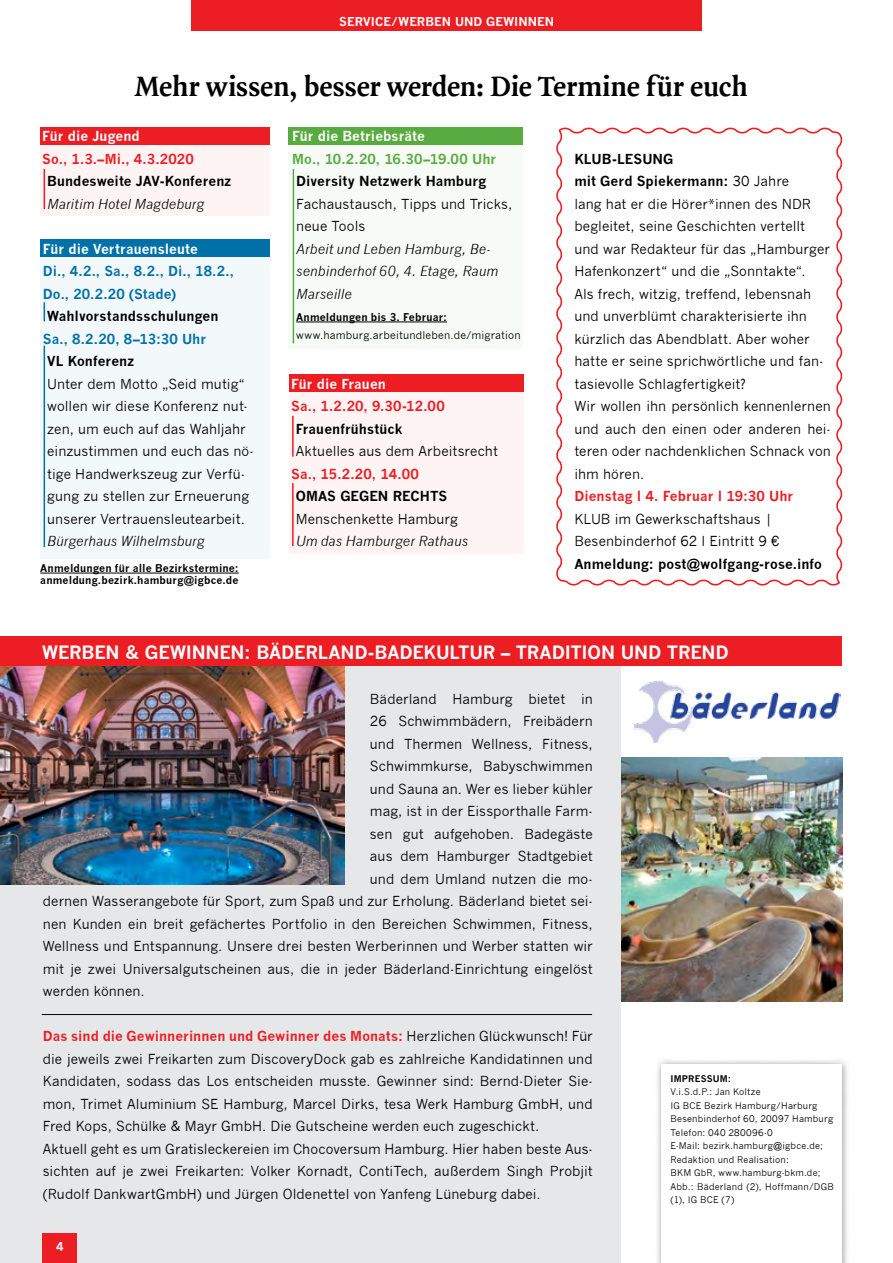
<style>
.page{position:relative;width:893px;height:1263px;background:#fff}
.page>*{position:absolute;margin:0;border:0;box-sizing:border-box;transform-origin:0 0}
.t1{font:700 30px "Quadraat";letter-spacing:-.01em;color:#000}
.t2{font:700 18px "News Gothic";letter-spacing:-.01em;color:#fff}
.t3{font:13.5px/22.5px "News Gothic";letter-spacing:.005em;color:#000}
.t4{font:700 13.5px "News Gothic";letter-spacing:.005em;color:#000}
.t5{font:italic 13.5px/22.5px "News Gothic";letter-spacing:.01em;color:#000}
.t6{font:700 13.5px "News Gothic";letter-spacing:.005em;color:#ed1d24}
.t7{font:700 13.5px/22.5px "News Gothic";letter-spacing:.005em;color:#0071a8}
.t8{font:700 13.5px "News Gothic";color:#fff}
.t9{font:700 13.5px "News Gothic";letter-spacing:.005em;color:#58ab40}
.t10{font:700 12px "News Gothic";letter-spacing:.005em;color:#fff}
.t11{font:700 10.5px/12px "News Gothic";letter-spacing:.015em;color:#000}
.t12{font:10.5px "News Gothic";letter-spacing:.015em;color:#000}
.t13{font:9px/13.5px "News Gothic";letter-spacing:.02em;color:#000}
.t14{font:700 9px "News Gothic";letter-spacing:.02em;color:#000}
.s1{font-weight:700}
.s2{font-weight:700;color:#ed1d24}
</style>
<div class="page">
<img style="left:620px;top:758px;width:222px;height:243px">
<img style="left:634px;top:681px;width:207px;height:62px">
<div style="left:0;top:662px;width:620px;height:601px;background:#e6e7e8"></div>
<img style="left:0;top:665px;width:344px;height:219px">
<div style="left:192px;top:0;width:510px;height:31px;background:#ed1d24"></div>
<div style="left:43px;top:1233px;width:34px;height:30px;background:#ed1d24"></div>
<div style="left:0;top:636px;width:842px;height:29px;background:#ed1d24"></div>
<div style="left:654px;top:1058px;width:195px;height:205px;background:#000;opacity:.4"></div>
<div style="left:661px;top:1065px;width:181px;height:198px;background:#fff"></div>
<hr style="left:42px;top:1014px;width:550px;height:1px;background:#000">
<div style="left:40px;top:244px;width:230px;height:314px;background:#f3f8fa"></div>
<div style="left:40px;top:239px;width:230px;height:17px;background:#0071a8"></div>
<div style="left:40px;top:138px;width:230px;height:78px;background:#fef4f4"></div>
<div style="left:40px;top:128px;width:230px;height:17px;background:#ed1d24"></div>
<hr style="left:44px;top:169px;width:1px;height:40px;background:#ed1d24">
<svg style="left:44px;top:302px;width:1px;height:19px"></svg>
<hr style="left:44px;top:346px;width:1px;height:201px;background:#0071a8">
<div style="left:289px;top:385px;width:234px;height:169px;background:#fef4f4"></div>
<div style="left:289px;top:375px;width:234px;height:17px;background:#ed1d24"></div>
<hr style="left:292px;top:416px;width:2px;height:41px;background:#ed1d24">
<hr style="left:292px;top:483px;width:2px;height:63px;background:#ed1d24">
<hr style="left:40px;top:573px;width:199px;height:1px;background:#000">
<svg style="left:556px;top:127px;width:287px;height:459px"></svg>
<div style="left:288px;top:138px;width:235px;height:211px;background:#f7fbf6"></div>
<div style="left:288px;top:128px;width:235px;height:17px;background:#58ab40"></div>
<hr style="left:296px;top:322px;width:151px;height:1px;background:#000">
<hr style="left:293px;top:169px;width:1px;height:174px;background:#58ab40">
<p class="t10" style="left:339px;top:15px;width:217px">SERVICE/WERBEN UND GEWINNEN</p>
<h1 class="t1" style="left:135px;top:71px;width:615px">Mehr wissen, besser werden: Die Termine für euch</h1>
<p class="t8" style="left:42px;top:128px;width:99px">Für die Jugend</p>
<p class="t6" style="left:42px;top:150px;width:153px">So., 1.3.–Mi., 4.3.2020</p>
<p class="t4" style="left:47px;top:173px;width:186px">Bundesweite JAV-Konferenz</p>
<p class="t5" style="left:47px;top:192px;width:159px">Maritim Hotel Magdeburg</p>
<p class="t8" style="left:43px;top:240px;width:157px">Für die Vertrauensleute</p>
<p class="t7" style="left:43px;top:260px;width:193px">Di., 4.2., Sa., 8.2., Di., 18.2.,<br>Do., 20.2.20 (Stade)</p>
<p class="t4" style="left:47px;top:308px;width:173px">Wahlvorstandsschulungen</p>
<p class="t7" style="left:43px;top:327px;width:165px">Sa., 8.2.20, 8–13:30 Uhr</p>
<p class="t4" style="left:47px;top:353px;width:88px">VL Konferenz</p>
<p class="t3" style="left:47px;top:372px;width:208px">Unter dem Motto „Seid mutig“ wollen wir diese Konferenz nut&shy;zen, um euch auf das Wahljahr einzustimmen und euch das nö&shy;tige Handwerkszeug zur Verfü&shy;gung zu stellen zur Erneuerung unserer Vertrauensleutearbeit.</p>
<p class="t5" style="left:47px;top:530px;width:159px">Bürgerhaus Wilhelmsburg</p>
<p class="t11" style="left:40px;top:562px;width:200px">Anmeldungen für alle Bezirkstermine: anmeldung.bezirk.hamburg@igbce.de</p>
<p class="t8" style="left:292px;top:128px;width:134px">Für die Betriebsräte</p>
<p class="t9" style="left:292px;top:150px;width:205px">Mo., 10.2.20, 16.30–19.00 Uhr</p>
<p class="t4" style="left:296px;top:173px;width:191px">Diversity Netzwerk Hamburg</p>
<p class="t3" style="left:296px;top:192px;width:218px">Fachaustausch, Tipps und Tricks, neue Tools</p>
<p class="t5" style="left:296px;top:237px;width:204px">Arbeit und Leben Hamburg, Be&shy;senbinderhof 60, 4. Etage, Raum<br>Marseille</p>
<p class="t11" style="left:296px;top:311px;width:152px">Anmeldungen bis 3. Februar:</p>
<p class="t12" style="left:296px;top:329px;width:226px">www.hamburg.arbeitundleben.de/migration</p>
<p class="t8" style="left:291px;top:375px;width:96px">Für die Frauen</p>
<p class="t6" style="left:291px;top:398px;width:155px">Sa., 1.2.20, 9.30-12.00</p>
<p class="t4" style="left:296px;top:420px;width:108px">Frauenfrühstück</p>
<p class="t3" style="left:296px;top:440px;width:204px">Aktuelles aus dem Arbeitsrecht</p>
<p class="t6" style="left:291px;top:465px;width:129px">Sa., 15.2.20, 14.00</p>
<p class="t4" style="left:296px;top:488px;width:153px">OMAS GEGEN RECHTS</p>
<p class="t3" style="left:296px;top:507px;width:164px">Menschenkette Hamburg</p>
<p class="t5" style="left:296px;top:530px;width:174px">Um das Hamburger Rathaus</p>
<p class="t3" style="left:574px;top:147px;width:258px"><span class="s1">KLUB-LESUNG<br>mit Gerd Spiekermann:</span> 30 Jahre<br>lang hat er die Hörer*innen des NDR begleitet, seine Geschichten vertellt und war Redakteur für das „Hamburger Hafenkonzert“ und die „Sonntakte“.<br>Als frech, witzig, treffend, lebensnah und unverblümt charakterisierte ihn kürzlich das Abendblatt. Aber woher hatte er seine sprichwörtliche und fan&shy;tasievolle Schlagfertigkeit?<br>Wir wollen ihn persönlich kennenlernen und auch den einen oder anderen hei&shy;teren oder nachdenklichen Schnack von ihm hören.</p>
<p class="t6" style="left:574px;top:488px;width:220px">Dienstag l 4. Februar l 19:30 Uhr</p>
<p class="t3" style="left:574px;top:507px;width:207px">KLUB im Gewerkschaftshaus |<br>Besenbinderhof 62 l Eintritt 9 €</p>
<p class="t4" style="left:574px;top:555px;width:249px">Anmeldung: post@wolfgang-rose.info</p>
<h2 class="t2" style="left:42px;top:641px;width:688px">WERBEN &amp; GEWINNEN: BÄDERLAND-BADEKULTUR – TRADITION UND TREND</h2>
<p class="t3" style="left:370px;top:687px;width:224px">Bäderland Hamburg bietet in</p>
<p class="t3" style="left:370px;top:710px;width:224px">26 Schwimmbädern, Freibädern</p>
<p class="t3" style="left:370px;top:732px;width:224px">und Thermen Wellness, Fitness,</p>
<p class="t3" style="left:370px;top:755px;width:224px">Schwimmkurse, Babyschwimmen</p>
<p class="t3" style="left:370px;top:777px;width:224px">und Sauna an. Wer es lieber kühler</p>
<p class="t3" style="left:370px;top:800px;width:224px">mag, ist in der Eissporthalle Farm-</p>
<p class="t3" style="left:370px;top:822px;width:224px">sen gut aufgehoben. Badegäste</p>
<p class="t3" style="left:370px;top:845px;width:224px">aus dem Hamburger Stadtgebiet</p>
<p class="t3" style="left:370px;top:867px;width:224px">und dem Umland nutzen die mo-</p>
<p class="t3" style="left:43px;top:890px;width:551px">dernen Wasserangebote für Sport, zum Spaß und zur Erholung. Bäderland bietet sei-</p>
<p class="t3" style="left:43px;top:912px;width:551px">nen Kunden ein breit gefächertes Portfolio in den Bereichen Schwimmen, Fitness,</p>
<p class="t3" style="left:43px;top:935px;width:551px">Wellness und Entspannung. Unsere drei besten Werberinnen und Werber statten wir</p>
<p class="t3" style="left:43px;top:957px;width:551px">mit je zwei Universalgutscheinen aus, die in jeder Bäderland-Einrichtung eingelöst</p>
<p class="t3" style="left:43px;top:980px;width:104px">werden können.</p>
<p class="t3" style="left:43px;top:1025px;width:551px"><span class="s2">Das sind die Gewinnerinnen und Gewinner des Monats:</span> Herzlichen Glückwunsch! Für die jeweils zwei Freikarten zum DiscoveryDock gab es zahlreiche Kandidatinnen und Kandidaten, sodass das Los entscheiden musste. Gewinner sind: Bernd-Dieter Sie&shy;mon, Trimet Aluminium SE Hamburg, Marcel Dirks, tesa Werk Hamburg GmbH, und Fred Kops, Schülke &amp; Mayr GmbH. Die Gutscheine werden euch zugeschickt.<br>Aktuell geht es um Gratisleckereien im Chocoversum Hamburg. Hier haben beste Aus&shy;sichten auf je zwei Freikarten: Volker Kornadt, ContiTech, außerdem Singh Probjit (Rudolf DankwartGmbH) und Jürgen Oldenettel von Yanfeng Lüneburg dabei.</p>
<p class="t10" style="left:56px;top:1239px;width:9px">4</p>
<p class="t14" style="left:671px;top:1073px;width:62px">IMPRESSUM:</p>
<p class="t13" style="left:671px;top:1085px;width:165px">V.i.S.d.P.: Jan Koltze<br>IG BCE Bezirk Hamburg/Harburg<br>Besenbinderhof 60, 20097 Hamburg<br>Telefon: 040 280096-0<br>E-Mail: bezirk.hamburg@igbce.de;<br>Redaktion und Realisation:<br>BKM GbR, www.hamburg-bkm.de;<br>Abb.: Bäderland (2), Hoffmann/DGB (1), IG BCE (7)</p>
</div>
